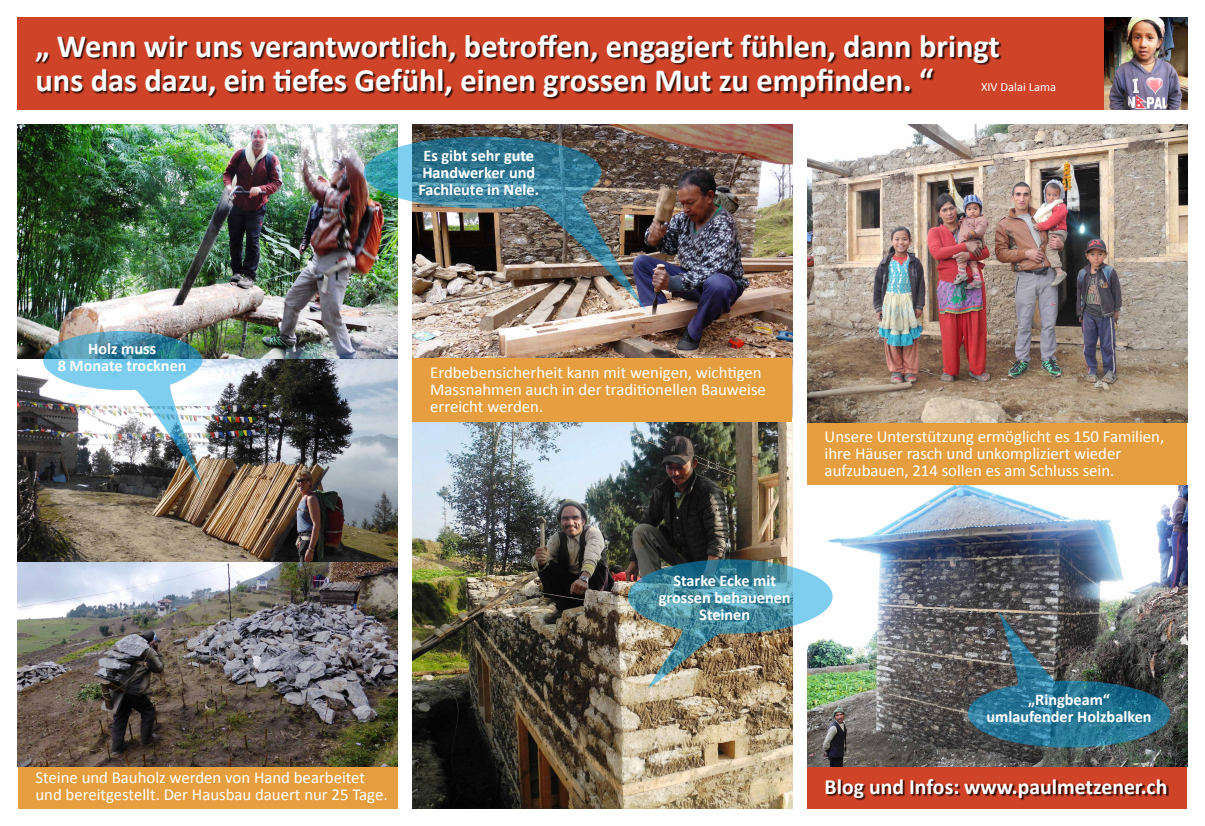
<style>
.page{position:relative;width:1205px;height:826px;background:#fff}
.page>*{position:absolute;margin:0;border:0;box-sizing:border-box;transform-origin:0 0}
.t1{font:700 32.5px/34px "Calibri";color:#fff}
.t2{font:700 21.75px "Calibri";color:#fff}
.t3{font:16.75px/17.2px "Calibri";color:#fff}
.t4{font:700 16.25px/17px "Calibri";color:#fff;text-align:center}
.t5{font:12.5px "Calibri";color:#fff}
</style>
<div class="page">
<div style="left:18px;top:18px;width:1086px;height:92px;background:#cf4329"></div>
<img style="left:1104px;top:18px;width:83px;height:92px">
<div style="left:807px;top:766px;width:380px;height:42px;background:#cf4329"></div>
<div style="left:826px;top:779px;width:343px;height:21px;background:#000;opacity:.75"></div>
<div style="left:807px;top:422px;width:380px;height:64px;background:#e69f40"></div>
<div style="left:18px;top:766px;width:380px;height:42px;background:#e69f40"></div>
<img style="left:18px;top:124px;width:380px;height:642px">
<img style="left:412px;top:124px;width:380px;height:234px">
<img style="left:412px;top:422px;width:380px;height:386px">
<div style="left:36px;top:35px;width:966px;height:65px;background:#000;opacity:.75"></div>
<img style="left:807px;top:486px;width:380px;height:280px">
<img style="left:807px;top:124px;width:380px;height:298px">
<div style="left:412px;top:358px;width:380px;height:64px;background:#e69f40"></div>
<svg style="left:968px;top:610px;width:202px;height:137px"></svg>
<img style="left:364px;top:137px;width:284px;height:176px">
<img style="left:43px;top:331px;width:160px;height:157px">
<img style="left:628px;top:559px;width:204px;height:129px">
<h1 class="t1" style="left:35px;top:29px;width:966px">„ Wenn wir uns verantwortlich, betroffen, engagiert fühlen, dann bringt uns das dazu, ein tiefes Gefühl, einen grossen Mut zu empfinden. “</h1>
<p class="t5" style="left:981px;top:79px;width:76px">XIV Dalai Lama</p>
<p class="t4" style="left:418px;top:147px;width:122px">Es gibt sehr gute<br>Handwerker und<br>Fachleute in Nele.</p>
<p class="t4" style="left:58px;top:340px;width:130px">Holz muss<br>8 Monate trocknen</p>
<p class="t3" style="left:35px;top:769px;width:354px">Steine und Bauholz werden von Hand bearbeitet und bereitgestellt. Der Hausbau dauert nur 25 Tage.</p>
<p class="t3" style="left:430px;top:364px;width:337px">Erdbebensicherheit kann mit wenigen, wichtigen<br>Massnahmen auch in der traditionellen Bauweise erreicht werden.</p>
<p class="t3" style="left:824px;top:428px;width:341px">Unsere Unterstützung ermöglicht es 150 Familien, ihre Häuser rasch und unkompliziert wieder aufzubauen, 214 sollen es am Schluss sein.</p>
<p class="t4" style="left:659px;top:572px;width:133px">Starke Ecke mit grossen behauenen<br>Steinen</p>
<p class="t4" style="left:986px;top:691px;width:167px">„Ringbeam“ umlaufender Holzbalken</p>
<p class="t2" style="left:824px;top:772px;width:344px">Blog und Infos: www.paulmetzener.ch</p>
</div>
